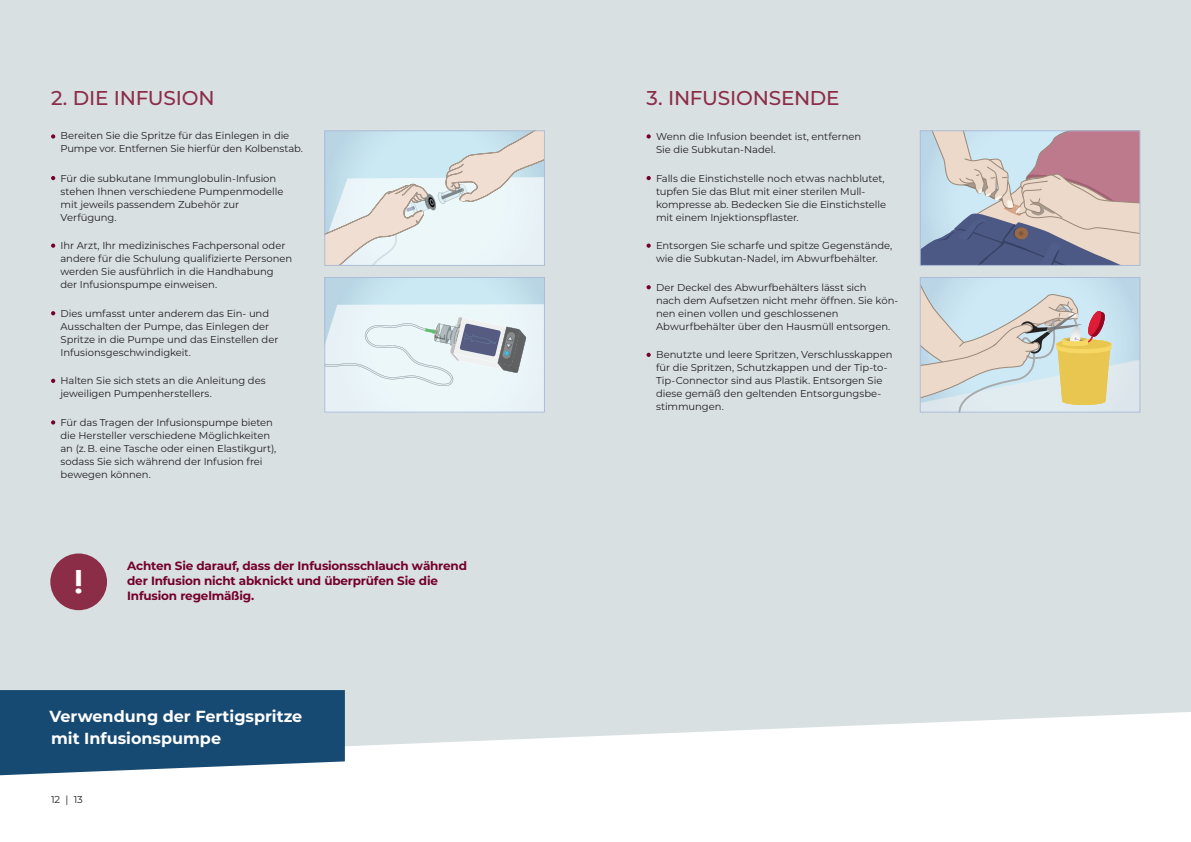
<style>
.page{position:relative;width:1191px;height:842px;background:#fff}
.page>*{position:absolute;margin:0;border:0;box-sizing:border-box;transform-origin:0 0}
.t1{font:500 20px "Montserrat";letter-spacing:-.015em;color:#8c2d47}
.t2{font:700 16px/22px "Montserrat";color:#fff}
.t3{font:700 12px/15px "Montserrat";letter-spacing:-.015em;color:#74002b}
.t4{font:10px/13px "Montserrat";letter-spacing:-.005em;color:#231f20}
</style>
<div class="page">
<div style="left:0;top:0;width:1191px;height:746px;background:#d8e0e2"></div>
<svg style="left:0;top:690px;width:345px;height:85px;background:#29587e"></svg>
<svg style="left:646px;top:134px;width:5px;height:5px"></svg>
<svg style="left:646px;top:176px;width:5px;height:4px"></svg>
<svg style="left:646px;top:244px;width:5px;height:4px"></svg>
<svg style="left:646px;top:285px;width:5px;height:4px"></svg>
<svg style="left:646px;top:353px;width:5px;height:4px"></svg>
<svg style="left:51px;top:134px;width:4px;height:5px"></svg>
<svg style="left:51px;top:176px;width:4px;height:4px"></svg>
<svg style="left:51px;top:244px;width:4px;height:4px"></svg>
<svg style="left:51px;top:311px;width:4px;height:4px"></svg>
<svg style="left:51px;top:379px;width:4px;height:4px"></svg>
<svg style="left:51px;top:420px;width:4px;height:5px"></svg>
<svg style="left:326px;top:132px;width:217px;height:132px;background:#dce6e8"></svg>
<div style="left:324px;top:130px;width:221px;height:136px;border:1px solid #adbcd7"></div>
<svg style="left:326px;top:279px;width:217px;height:25px;background:#c5e2ed"></svg>
<svg style="left:326px;top:304px;width:217px;height:106px;background:#dbe5ea"></svg>
<div style="left:324px;top:277px;width:221px;height:135px;border:1px solid #adbcd7"></div>
<svg style="left:922px;top:132px;width:216px;height:132px;background:#b6abb5"></svg>
<div style="left:920px;top:130px;width:220px;height:136px;border:1px solid #adbcd7"></div>
<div style="left:920px;top:277px;width:220px;height:135px;background:#c0dbea"></div>
<img style="left:1111px;top:343px;width:27px;height:67px">
<svg style="left:922px;top:279px;width:189px;height:131px"></svg>
<div style="left:920px;top:277px;width:220px;height:135px;border:1px solid #adbcd7"></div>
<div style="left:50px;top:553px;width:57px;height:57px;background:#8c2d47;border-radius:50%"></div>
<h1 class="t1" style="left:51px;top:84px;width:165px">2. DIE INFUSION</h1>
<h1 class="t1" style="left:646px;top:84px;width:195px">3. INFUSIONSENDE</h1>
<p class="t4" style="left:61px;top:128px;width:244px">Bereiten Sie die Spritze für das Einlegen in die<br>Pumpe vor. Entfernen Sie hierfür den Kolbenstab.</p>
<p class="t4" style="left:61px;top:171px;width:224px">Für die subkutane Immunglobulin-Infusion stehen Ihnen verschiedene Pumpenmodelle mit jeweils passendem Zubehör zur Verfügung.</p>
<p class="t4" style="left:61px;top:239px;width:233px">Ihr Arzt, Ihr medizinisches Fachpersonal oder andere für die Schulung qualifizierte Personen werden Sie ausführlich in die Handhabung der Infusionspumpe einweisen.</p>
<p class="t4" style="left:61px;top:306px;width:219px">Dies umfasst unter anderem das Ein- und Ausschalten der Pumpe, das Einlegen der Spritze in die Pumpe und das Einstellen der Infusionsgeschwindigkeit.</p>
<p class="t4" style="left:61px;top:374px;width:207px">Halten Sie sich stets an die Anleitung des jeweiligen Pumpenherstellers.</p>
<p class="t4" style="left:61px;top:416px;width:217px">Für das Tragen der Infusionspumpe bieten die Hersteller verschiedene Möglichkeiten an (z. B. eine Tasche oder einen Elastikgurt), sodass Sie sich während der Infusion frei bewegen können.</p>
<p class="t3" style="left:127px;top:558px;width:341px">Achten Sie darauf, dass der Infusionsschlauch während der Infusion nicht abknickt und überprüfen Sie die<br>Infusion regelmäßig.</p>
<h2 class="t2" style="left:49px;top:705px;width:254px">Verwendung der Fertigspritze mit Infusionspumpe</h2>
<p class="t4" style="left:51px;top:793px;width:33px">12 | 13</p>
<p class="t4" style="left:656px;top:130px;width:207px">Wenn die Infusion beendet ist, entfernen<br>Sie die Subkutan-Nadel.</p>
<p class="t4" style="left:656px;top:171px;width:232px">Falls die Einstichstelle noch etwas nachblutet, tupfen Sie das Blut mit einer sterilen Mull&shy;kompresse ab. Bedecken Sie die Einstichstelle mit einem Injektionspflaster.</p>
<p class="t4" style="left:656px;top:239px;width:238px">Entsorgen Sie scharfe und spitze Gegenstände, wie die Subkutan-Nadel, im Abwurfbehälter.</p>
<p class="t4" style="left:656px;top:280px;width:244px">Der Deckel des Abwurfbehälters lässt sich<br>nach dem Aufsetzen nicht mehr öffnen. Sie kön&shy;nen einen vollen und geschlossenen Abwurfbehälter über den Hausmüll entsorgen.</p>
<p class="t4" style="left:656px;top:348px;width:238px">Benutzte und leere Spritzen, Verschlusskappen für die Spritzen, Schutzkappen und der Tip-to-Tip-Connector sind aus Plastik. Entsorgen Sie diese gemäß den geltenden Entsorgungsbe&shy;stimmungen.</p>
</div>
